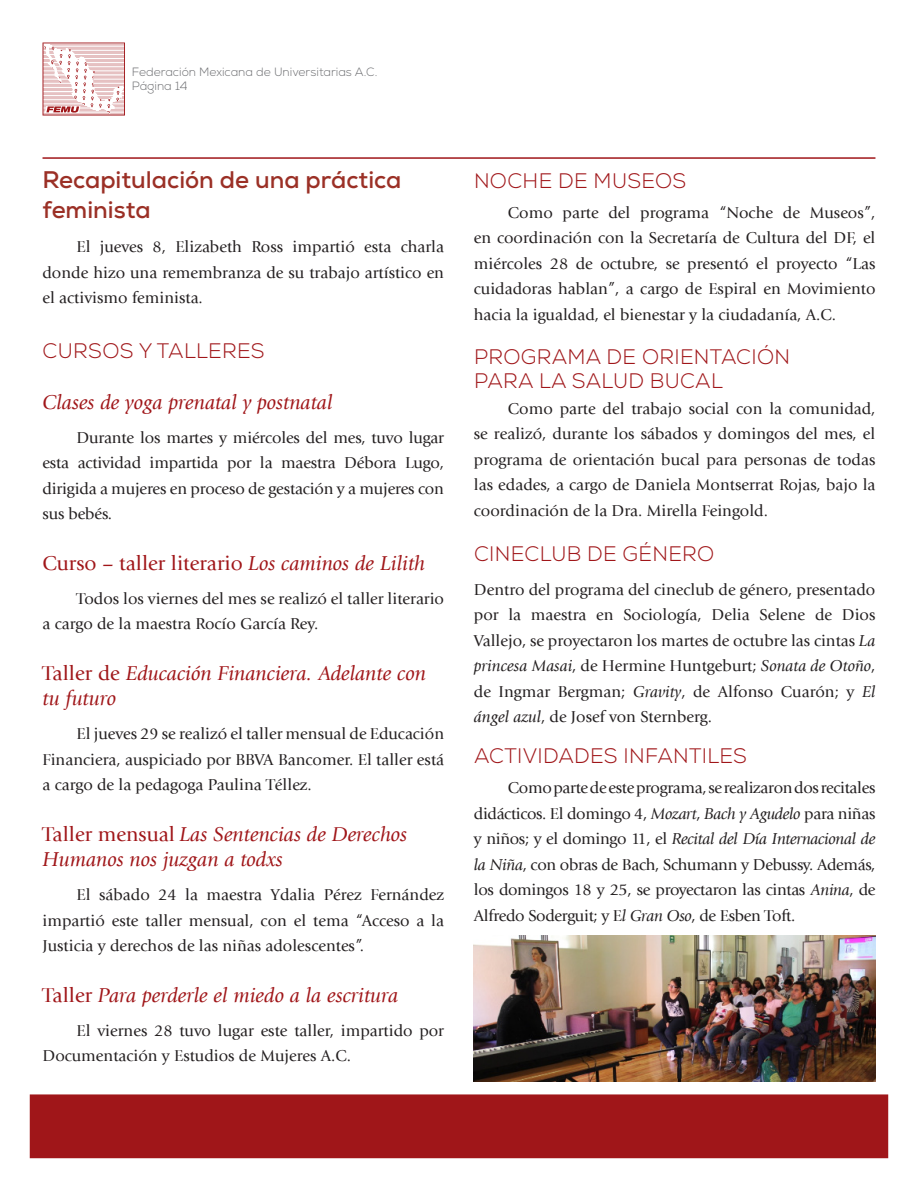
<style>
.page{position:relative;width:918px;height:1188px;background:#fff}
.page>*{position:absolute;margin:0;border:0;box-sizing:border-box;transform-origin:0 0}
.t1{font:700 24px/30px "Nexa";color:#9b3026}
.t2{font:italic 21px/25.5px "Giovanni LT";color:#a01619}
.t3{font:300 21px/24px "Nexa";letter-spacing:.015em;color:#a01619}
.t4{font:21px "Giovanni LT";color:#a01619}
.t5{font:16.5px/25.5px "Giovanni LT";color:#231f20;text-align:justify}
.t6{font:300 12px/14.4px "Nexa";color:#6c6d70}
.s1{font-style:italic}
.s2{font-style:normal}
</style>
<div class="page">
<div style="left:30px;top:1094px;width:858px;height:64px;background:#a01619"></div>
<svg style="left:43px;top:43px;width:82px;height:73px"></svg>
<hr style="left:43px;top:157px;width:832px;height:2px;background:#a01619">
<img style="left:474px;top:936px;width:401px;height:145px">
<p class="t6" style="left:132px;top:65px;width:247px">Federación Mexicana de Universitarias A.C.<br>Página 14</p>
<h1 class="t1" style="left:43px;top:165px;width:360px">Recapitulación de una práctica feminista</h1>
<p class="t5" style="left:43px;top:234px;width:403px;text-indent:34px">El jueves 8, Elizabeth Ross impartió esta charla donde hizo una remembranza de su trabajo artístico en el activismo feminista.</p>
<p class="t3" style="left:43px;top:340px;width:224px">CURSOS Y TALLERES</p>
<p class="t2" style="left:43px;top:390px;width:291px">Clases de yoga prenatal y postnatal</p>
<p class="t5" style="left:43px;top:425px;width:403px;text-indent:34px">Durante los martes y miércoles del mes, tuvo lugar esta actividad impartida por la maestra Débora Lugo, dirigida a mujeres en proceso de gestación y a mujeres con sus bebés.</p>
<p class="t4" style="left:43px;top:551px;width:384px">Curso – taller literario <span class="s1">Los caminos de Lilith</span></p>
<p class="t5" style="left:43px;top:586px;width:403px;text-indent:34px">Todos los viernes del mes se realizó el taller literario a cargo de la maestra Rocío García Rey.</p>
<p class="t2" style="left:43px;top:661px;width:385px"><span class="s2">Taller de</span> Educación Financiera. Adelante con tu futuro</p>
<p class="t5" style="left:43px;top:721px;width:403px;text-indent:34px">El jueves 29 se realizó el taller mensual de Educación Financiera, auspiciado por BBVA Bancomer. El taller está a cargo de la pedagoga Paulina Téllez.</p>
<p class="t2" style="left:43px;top:822px;width:366px"><span class="s2">Taller mensual</span> Las Sentencias de Derechos<br>Humanos nos juzgan a todxs</p>
<p class="t5" style="left:43px;top:882px;width:403px;text-indent:34px">El sábado 24 la maestra Ydalia Pérez Fernández impartió este taller mensual, con el tema “Acceso a la Justicia y derechos de las niñas adolescentes”.</p>
<p class="t2" style="left:43px;top:983px;width:357px"><span class="s2">Taller</span> Para perderle el miedo a la escritura</p>
<p class="t5" style="left:43px;top:1018px;width:403px;text-indent:34px">El viernes 28 tuvo lugar este taller, impartido por<br>Documentación y Estudios de Mujeres A.C.</p>
<p class="t3" style="left:474px;top:169px;width:214px">NOCHE DE MUSEOS</p>
<p class="t5" style="left:474px;top:200px;width:403px;text-indent:34px">Como parte del programa “Noche de Museos”, en coordinación con la Secretaría de Cultura del DF, el miércoles 28 de octubre, se presentó el proyecto “Las cuidadoras hablan”, a cargo de Espiral en Movimiento hacia la igualdad, el bienestar y la ciudadanía, A.C.</p>
<p class="t3" style="left:474px;top:346px;width:318px">PROGRAMA DE ORIENTACIÓN<br>PARA LA SALUD BUCAL</p>
<p class="t5" style="left:474px;top:396px;width:403px;text-indent:34px">Como parte del trabajo social con la comunidad, se realizó, durante los sábados y domingos del mes, el programa de orientación bucal para personas de todas las edades, a cargo de Daniela Montserrat Rojas, bajo la coordinación de la Dra. Mirella Feingold.</p>
<p class="t3" style="left:474px;top:542px;width:242px">CINECLUB DE GÉNERO</p>
<p class="t5" style="left:474px;top:577px;width:403px">Dentro del programa del cineclub de género, presentado por la maestra en Sociología, Delia Selene de Dios Vallejo, se proyectaron los martes de octubre las cintas <span class="s1">La princesa Masai</span>, de Hermine Huntgeburt; <span class="s1">Sonata de Otoño</span>, de Ingmar Bergman; <span class="s1">Gravity</span>, de Alfonso Cuarón; y <span class="s1">El ángel azul</span>, de Josef von Sternberg.</p>
<p class="t3" style="left:474px;top:745px;width:275px">ACTIVIDADES INFANTILES</p>
<p class="t5" style="left:474px;top:775px;width:403px;text-indent:34px">Como parte de este programa, se realizaron dos recitales didácticos. El domingo 4, <span class="s1">Mozart</span>, <span class="s1">Bach y Agudelo</span> para niñas y niños; y el domingo 11, el <span class="s1">Recital del Día Internacional de la Niña</span>, con obras de Bach, Schumann y Debussy. Además, los domingos 18 y 25, se proyectaron las cintas <span class="s1">Anina</span>, de Alfredo Soderguit; y E<span class="s1">l Gran Oso</span>, de Esben Toft.</p>
</div>
